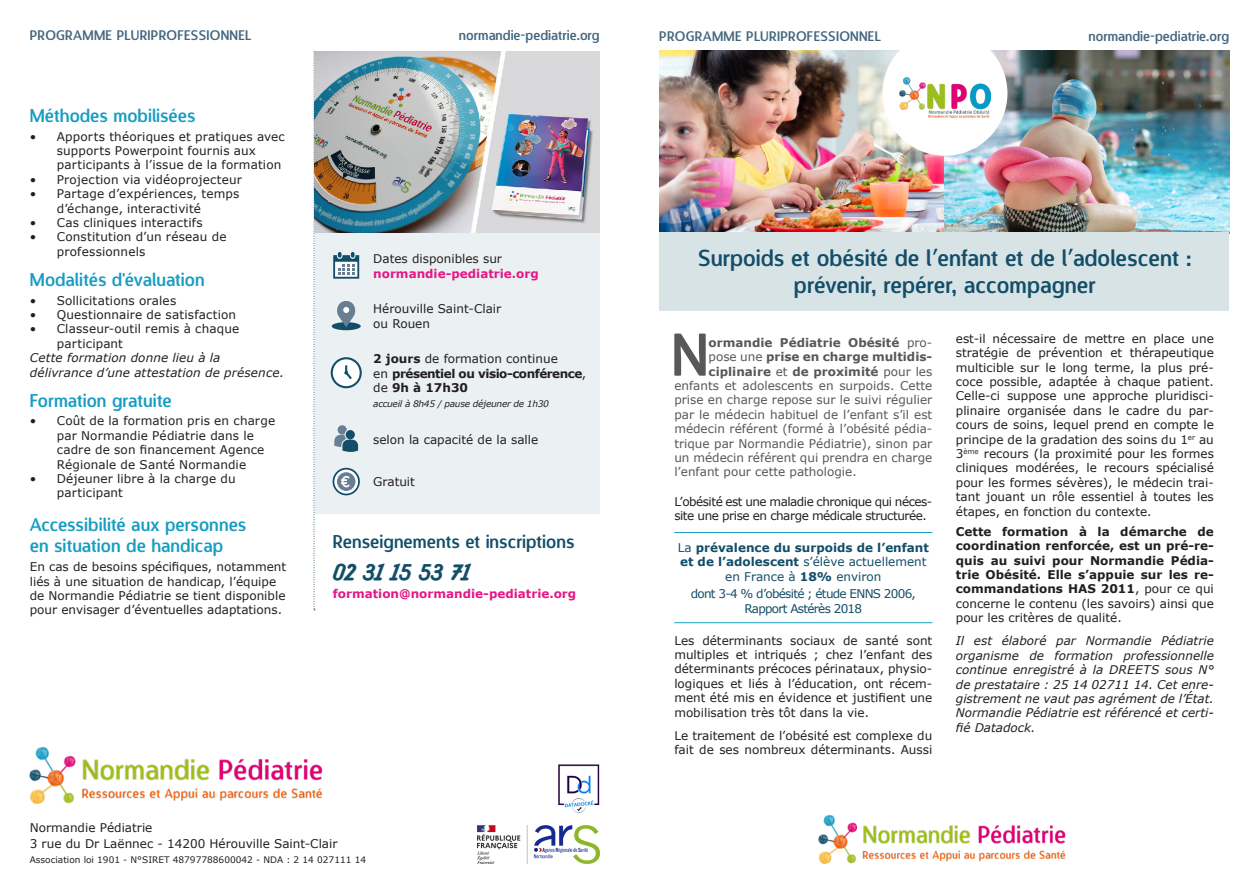
<style>
.page{position:relative;width:1259px;height:893px;background:#fff}
.page>*{position:absolute;margin:0;border:0;box-sizing:border-box;transform-origin:0 0}
.t1{font:58.5px "Designosaur";color:#57585a}
.t2{font:22.5px "Designosaur";color:#134e68}
.t3{font:19.5px "Bukhari Script";color:#134e68}
.t4{font:18px "Designosaur";color:#179dc2}
.t5{font:18px "Designosaur";color:#134e68}
.t6{font:13.5px "Designosaur";letter-spacing:.02em;color:#45667e}
.t7{font:13.5px "Designosaur";color:#45667e}
.t8{font:12px/14.4px "Verdana";color:#231f20}
.t9{font:italic 12px/14.4px "Verdana";letter-spacing:.005em;color:#231f20;text-align:justify}
.t10{font:12px "Verdana";color:#57585a}
.t11{font:700 12px/14.4px "Verdana";color:#231f20;text-align:justify}
.t12{font:700 12px "Verdana";color:#57585a}
.t13{font:700 12px/14.4px "Verdana";color:#134e68;text-align:center}
.t14{font:12px/14.4px "Verdana";letter-spacing:-.04em;color:#231f20}
.t15{font:700 12px/14.4px "Verdana";color:#e51885}
.t16{font:700 12px/14.4px "Verdana";letter-spacing:-.04em;color:#231f20}
.t17{font:12px/14.4px "Verdana";letter-spacing:-.06em;color:#134e68;text-align:center}
.t18{font:9px "Verdana";color:#231f20}
.t19{font:italic 9px "Verdana";letter-spacing:-.03em;color:#231f20}
.s1{font-weight:400;color:#231f20}
.s2{font-weight:400}
.s3{font-family:"Verdana"}
</style>
<div class="page">
<img style="left:659px;top:51px;width:285px;height:181px">
<img style="left:945px;top:51px;width:284px;height:181px">
<div style="left:659px;top:232px;width:570px;height:78px;background:#d8e3e6"></div>
<hr style="left:674px;top:622px;width:258px;height:1px;background:#179dc2">
<hr style="left:674px;top:532px;width:258px;height:1px;background:#179dc2">
<div style="left:882px;top:31px;width:125px;height:125px;background:#fff;border-radius:50%"></div>
<img style="left:900px;top:78px;width:90px;height:40px">
<img style="left:819px;top:816px;width:246px;height:47px">
<div style="left:315px;top:232px;width:285px;height:282px;background:#ebf1f2"></div>
<img style="left:30px;top:747px;width:292px;height:57px">
<svg style="left:334px;top:425px;width:24px;height:27px"></svg>
<div style="left:332px;top:322px;width:29px;height:8px;background:#134e68;border-radius:50%"></div>
<svg style="left:336px;top:301px;width:20px;height:26px"></svg>
<svg style="left:333px;top:252px;width:26px;height:27px"></svg>
<svg style="left:332px;top:468px;width:28px;height:27px"></svg>
<svg style="left:331px;top:357px;width:31px;height:31px"></svg>
<svg style="left:314px;top:51px;width:1px;height:559px"></svg>
<img style="left:315px;top:51px;width:285px;height:181px">
<img style="left:558px;top:764px;width:41px;height:49px">
<img style="left:478px;top:825px;width:122px;height:38px">
<p class="t6" style="left:30px;top:24px;width:223px">PROGRAMME PLURIPROFESSIONNEL</p>
<p class="t7" style="left:459px;top:24px;width:142px">normandie-pediatrie.org</p>
<p class="t4" style="left:30px;top:100px;width:167px">Méthodes mobilisées</p>
<p class="t8" style="left:57px;top:129px;width:230px;text-indent:-27px">• Apports théoriques et pratiques avec supports Powerpoint fournis aux participants à l’issue de la formation</p>
<p class="t8" style="left:30px;top:172px;width:213px">• Projection via vidéoprojecteur</p>
<p class="t8" style="left:57px;top:186px;width:184px;text-indent:-27px">• Partage d’expériences, temps d’échange, interactivité</p>
<p class="t8" style="left:30px;top:215px;width:174px">• Cas cliniques interactifs</p>
<p class="t8" style="left:57px;top:230px;width:171px;text-indent:-27px">• Constitution d’un réseau de professionnels</p>
<p class="t4" style="left:30px;top:264px;width:176px">Modalités d'évaluation</p>
<p class="t8" style="left:30px;top:293px;width:148px">• Sollicitations orales</p>
<p class="t8" style="left:30px;top:307px;width:208px">• Questionnaire de satisfaction</p>
<p class="t8" style="left:57px;top:322px;width:184px;text-indent:-27px">• Classeur-outil remis à chaque participant</p>
<p class="t9" style="left:30px;top:350px;width:256px">Cette formation donne lieu à la délivrance d’une attestation de présence.</p>
<p class="t4" style="left:30px;top:385px;width:143px">Formation gratuite</p>
<p class="t8" style="left:57px;top:414px;width:220px;text-indent:-27px">• Coût de la formation pris en charge par Normandie Pédiatrie dans le cadre de son financement Agence<br>Régionale de Santé Normandie</p>
<p class="t8" style="left:57px;top:471px;width:180px;text-indent:-27px">• Déjeuner libre à la charge du participant</p>
<p class="t4" style="left:30px;top:509px;width:218px">Accessibilité aux personnes</p>
<p class="t4" style="left:30px;top:531px;width:195px">en situation de handicap</p>
<p class="t8" style="left:30px;top:559px;width:258px">En cas de besoins spécifiques, notamment liés à une situation de handicap, l’équipe de Normandie Pédiatrie se tient disponible pour envisager d’éventuelles adaptations.</p>
<p class="t15" style="left:373px;top:251px;width:167px"><span class="s1">Dates disponibles sur </span>normandie-pediatrie.org</p>
<p class="t8" style="left:373px;top:302px;width:130px">Hérouville Saint-Clair ou Rouen</p>
<p class="t16" style="left:373px;top:352px;width:215px">2 jours <span class="s2">de formation continue<br>en</span> présentiel ou visio-conférence<span class="s2">,</span></p>
<p class="t11" style="left:373px;top:380px;width:96px"><span class="s2">de</span> 9h à 17h30</p>
<p class="t19" style="left:373px;top:397px;width:177px">accueil à 8h45 / pause déjeuner de 1h30</p>
<p class="t8" style="left:373px;top:433px;width:167px">selon la capacité de la salle</p>
<p class="t8" style="left:373px;top:475px;width:43px">Gratuit</p>
<p class="t5" style="left:333px;top:527px;width:243px">Renseignements et inscriptions</p>
<p class="t3" style="left:333px;top:561px;width:139px">02 31 15 53 71</p>
<p class="t15" style="left:333px;top:586px;width:245px">formation@normandie-pediatrie.org</p>
<p class="t8" style="left:30px;top:820px;width:124px">Normandie Pédiatrie</p>
<p class="t8" style="left:30px;top:836px;width:309px">3 rue du Dr Laënnec - 14200 Hérouville Saint-Clair</p>
<p class="t18" style="left:30px;top:854px;width:338px">Association loi 1901 - N°SIRET 48797788600042 - NDA : 2 14 027111 14</p>
<p class="t6" style="left:659px;top:24px;width:223px">PROGRAMME PLURIPROFESSIONNEL</p>
<p class="t7" style="left:1088px;top:24px;width:142px">normandie-pediatrie.org</p>
<p class="t2" style="left:698px;top:239px;width:495px">Surpoids et obésité de l<span class="s3">’</span>enfant et de l<span class="s3">’</span>adolescent :</p>
<p class="t2" style="left:794px;top:266px;width:303px">prévenir, repérer, accompagner</p>
<p class="t1" style="left:671px;top:306px;width:39px">N</p>
<p class="t12" style="left:708px;top:334px;width:225px">ormandie Pédiatrie Obésité <span class="s2">pro-</span></p>
<p class="t8" style="left:956px;top:331px;width:259px;text-align:justify">est-il nécessaire de mettre en place une stratégie de prévention et thérapeutique multicible sur le long terme, la plus pré&shy;coce possible, adaptée à chaque patient.<br>Celle-ci suppose une approche pluridisci&shy;plinaire organisée dans le cadre du par&shy;cours de soins, lequel prend en compte le principe de la gradation des soins du 1<sup>er</sup> au 3<sup>ème</sup> recours (la proximité pour les formes cliniques modérées, le recours spécialisé pour les formes sévères), le médecin trai&shy;tant jouant un rôle essentiel à toutes les étapes, en fonction du contexte.</p>
<p class="t11" style="left:956px;top:524px;width:259px">Cette formation à la démarche de coordination renforcée, est un pré-re&shy;quis au suivi pour Normandie Pédia&shy;trie Obésité. Elle s’appuie sur les re&shy;commandations HAS 2011<span class="s2">, pour ce qui concerne le contenu (les savoirs) ainsi que pour les critères de qualité.</span></p>
<p class="t9" style="left:956px;top:634px;width:259px">Il est élaboré par Normandie Pédiatrie organisme de formation professionnelle continue enregistré à la DREETS sous N° de prestataire : 25 14 02711 14. Cet enre&shy;gistrement ne vaut pas agrément de l’État.<br>Normandie Pédiatrie est référencé et certi&shy;fié Datadock.</p>
<p class="t12" style="left:708px;top:348px;width:225px"><span class="s2">pose une</span> prise en charge multidis-</p>
<p class="t12" style="left:708px;top:363px;width:225px">ciplinaire <span class="s2">et</span> de proximité <span class="s2">pour les</span></p>
<p class="t10" style="left:674px;top:377px;width:259px">enfants et adolescents en surpoids. Cette</p>
<p class="t10" style="left:674px;top:392px;width:259px">prise en charge repose sur le suivi régulier</p>
<p class="t10" style="left:674px;top:406px;width:259px">par le médecin habituel de l’enfant s’il est</p>
<p class="t10" style="left:674px;top:421px;width:259px">médecin référent (formé à l’obésité pédia-</p>
<p class="t10" style="left:674px;top:435px;width:259px">trique par Normandie Pédiatrie), sinon par</p>
<p class="t10" style="left:674px;top:449px;width:259px">un médecin référent qui prendra en charge</p>
<p class="t10" style="left:674px;top:464px;width:184px">l’enfant pour cette pathologie.</p>
<p class="t14" style="left:674px;top:494px;width:259px">L’obésité est une maladie chronique qui néces&shy;site une prise en charge médicale structurée.</p>
<p class="t13" style="left:678px;top:540px;width:253px"><span class="s2">La</span> prévalence du surpoids de l’enfant et de l’adolescent <span class="s2">s’élève actuellement en France à</span> 18% <span class="s2">environ</span></p>
<p class="t17" style="left:691px;top:586px;width:227px">dont 3-4 % d’obésité ; étude ENNS 2006,<br>Rapport Astérès 2018</p>
<p class="t8" style="left:674px;top:633px;width:259px;text-align:justify">Les déterminants sociaux de santé sont multiples et intriqués ; chez l’enfant des déterminants précoces périnataux, physio&shy;logiques et liés à l’éducation, ont récem&shy;ment été mis en évidence et justifient une mobilisation très tôt dans la vie.</p>
<p class="t8" style="left:674px;top:728px;width:259px">Le traitement de l’obésité est complexe du fait de ses nombreux déterminants. Aussi</p>
</div>
